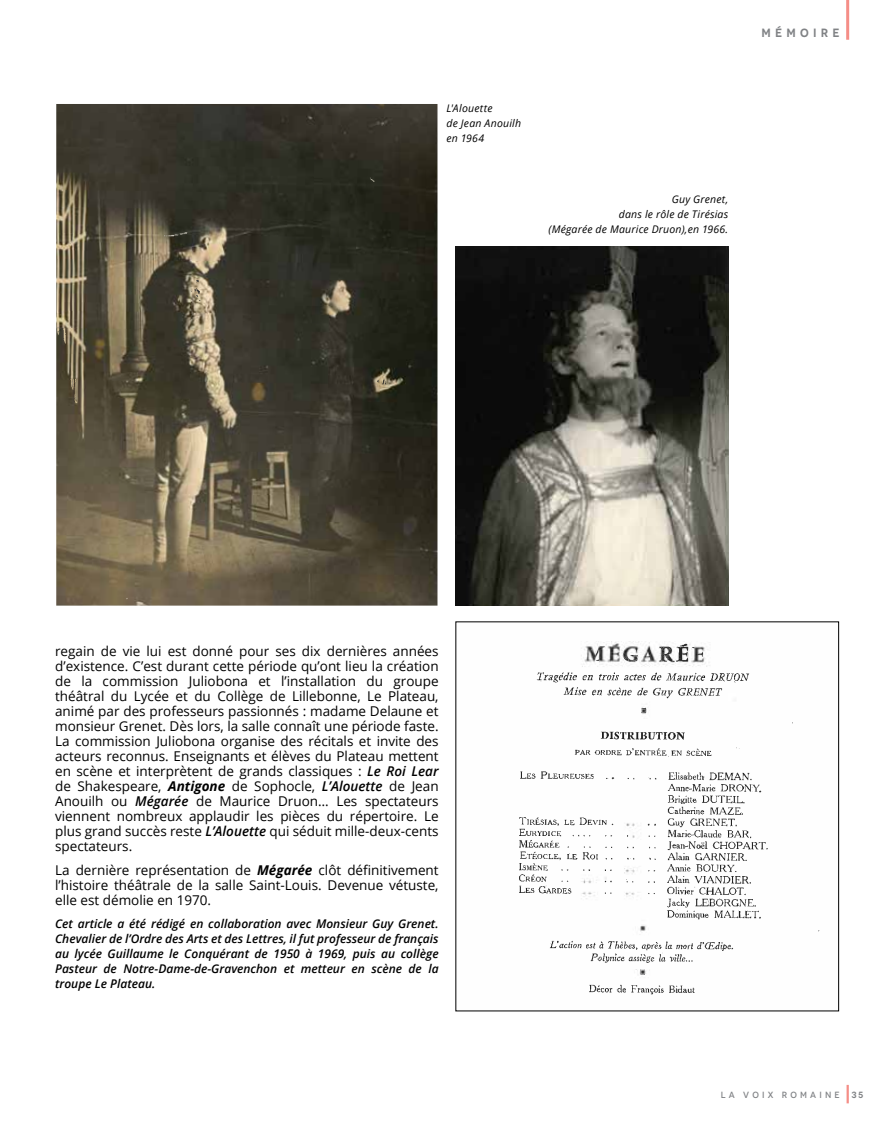
<style>
.page{position:relative;width:893px;height:1127px;background:#fff}
.page>*{position:absolute;margin:0;border:0;box-sizing:border-box;transform-origin:0 0}
.t1{font:13.5px/15px "Open Sans";color:#000;text-align:justify}
.t2{font:italic 600 12px/15px "Open Sans";color:#000;text-align:justify}
.t3{font:600 12px "Novecento";letter-spacing:.35em;color:#808285}
.t4{font:italic 10.5px/15px "Open Sans";letter-spacing:.02em;color:#000;text-align:right}
.t5{font:500 9px "Novecento";letter-spacing:.35em;color:#808285}
.t6{font:600 9px "Novecento";color:#808285}
.s1{font-weight:600;font-style:italic}
.s2{font-weight:700;font-style:italic}
</style>
<div class="page">
<img style="left:56px;top:104px;width:381px;height:502px">
<img style="left:164px;top:231px;width:25px;height:6px">
<img style="left:190px;top:280px;width:11px;height:24px">
<svg style="left:124px;top:596px;width:5px;height:4px"></svg>
<svg style="left:419px;top:549px;width:4px;height:3px"></svg>
<img style="left:74px;top:379px;width:5px;height:24px">
<svg style="left:69px;top:379px;width:5px;height:12px"></svg>
<svg style="left:375px;top:379px;width:12px;height:7px"></svg>
<img style="left:56px;top:328px;width:11px;height:17px">
<img style="left:56px;top:279px;width:32px;height:24px">
<svg style="left:354px;top:247px;width:5px;height:3px"></svg>
<svg style="left:369px;top:177px;width:7px;height:5px"></svg>
<img style="left:455px;top:247px;width:273px;height:359px">
<img style="left:519px;top:731px;width:249px;height:263px">
<img style="left:536px;top:672px;width:214px;height:26px">
<img style="left:676px;top:643px;width:30px;height:20px">
<img style="left:584px;top:649px;width:23px;height:13px">
<svg style="left:646px;top:823px;width:11px;height:3px"></svg>
<img style="left:586px;top:648px;width:17px;height:13px">
<svg style="left:635px;top:967px;width:11px;height:8px"></svg>
<svg style="left:758px;top:789px;width:6px;height:5px"></svg>
<svg style="left:610px;top:776px;width:4px;height:4px"></svg>
<svg style="left:735px;top:746px;width:6px;height:4px"></svg>
<svg style="left:641px;top:707px;width:6px;height:6px"></svg>
<img style="left:623px;top:651px;width:17px;height:12px">
<img style="left:691px;top:646px;width:5px;height:17px">
<img style="left:658px;top:645px;width:18px;height:18px">
<svg style="left:601px;top:646px;width:5px;height:3px"></svg>
<hr style="left:846px;top:1085px;width:3px;height:18px;background:#f58e87">
<hr style="left:846px;top:0;width:3px;height:40px;background:#f58e87">
<p class="t4" style="left:446px;top:100px;width:76px;text-align:left">L'Alouette<br>de Jean Anouilh en 1964</p>
<p class="t4" style="left:549px;top:191px;width:181px">Guy Grenet,<br>dans le rôle de Tirésias<br>(Mégarée de Maurice Druon),en 1966.</p>
<p class="t3" style="left:761px;top:25px;width:80px">MÉMOIRE</p>
<p class="t1" style="left:55px;top:643px;width:385px">regain de vie lui est donné pour ses dix dernières années d’existence. C’est durant cette période qu’ont lieu la création de la commission Juliobona et l’installation du groupe théâtral du Lycée et du Collège de Lillebonne, Le Plateau, animé par des professeurs passionnés : madame Delaune et monsieur Grenet. Dès lors, la salle connaît une période faste.<br>La commission Juliobona organise des récitals et invite des acteurs reconnus. Enseignants et élèves du Plateau mettent en scène et interprètent de grands classiques : <span class="s1">Le Roi Lear </span>de Shakespeare, <span class="s2">Antigone</span> de Sophocle, <span class="s1">L’Alouette</span> de Jean Anouilh ou <span class="s1">Mégarée</span> de Maurice Druon… Les spectateurs viennent nombreux applaudir les pièces du répertoire. Le plus grand succès reste <span class="s1">L’Alouette</span> qui séduit mille-deux-cents spectateurs.</p>
<p class="t1" style="left:55px;top:862px;width:385px">La dernière représentation de <span class="s2">Mégarée</span> clôt définitivement l’histoire théâtrale de la salle Saint-Louis. Devenue vétuste, elle est démolie en 1970.</p>
<p class="t2" style="left:55px;top:916px;width:385px">Cet article a été rédigé en collaboration avec Monsieur Guy Grenet.<br>Chevalier de l’Ordre des Arts et des Lettres, il fut professeur de français au lycée Guillaume le Conquérant de 1950 à 1969, puis au collège Pasteur de Notre-Dame-de-Gravenchon et metteur en scène de la troupe Le Plateau.</p>
<p class="t5" style="left:721px;top:1089px;width:120px">LA VOIX ROMAINE</p>
<p class="t6" style="left:851px;top:1089px;width:13px">35</p>
</div>
